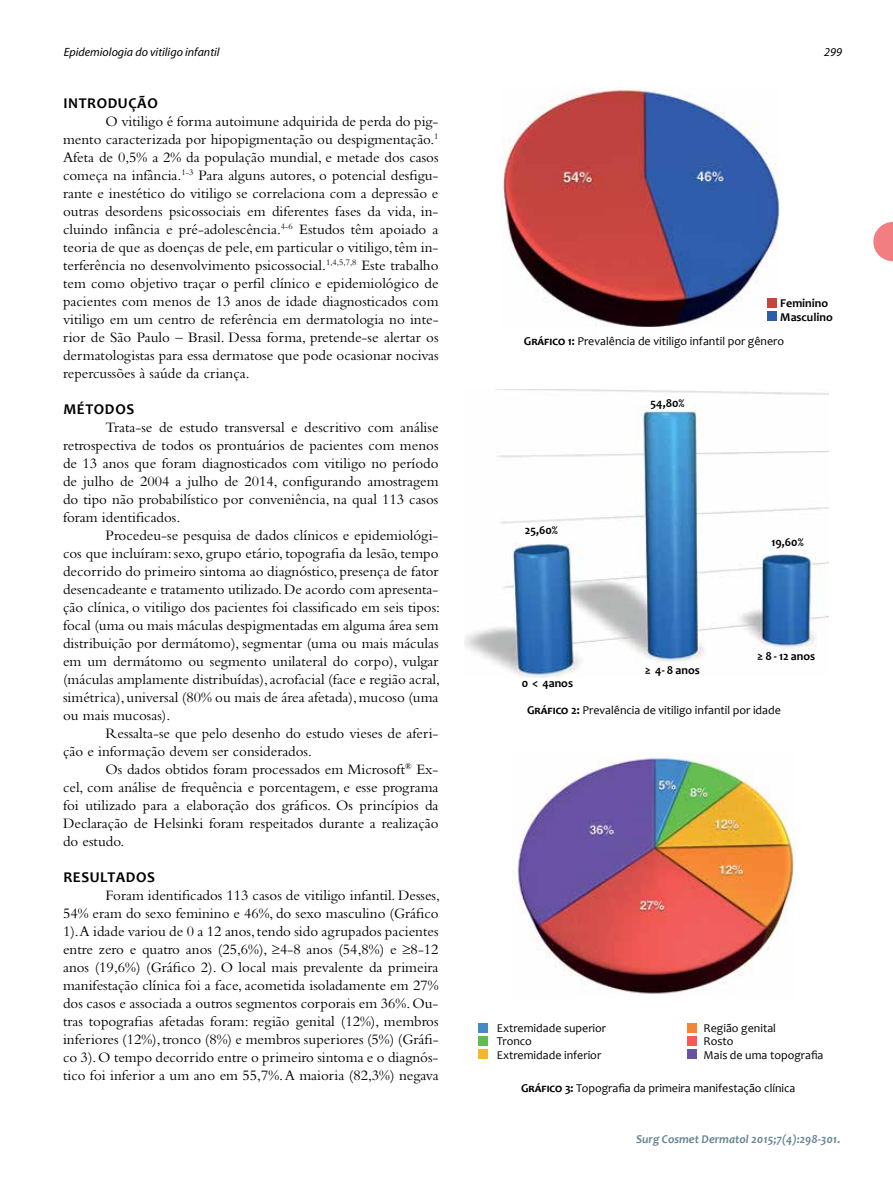
<style>
.page{position:relative;width:893px;height:1191px;background:#fff}
.page>*{position:absolute;margin:0;border:0;box-sizing:border-box;transform-origin:0 0}
.t1{font:15px/18px "Bembo";color:#000;text-align:justify}
.t2{font:700 15px "Candara";letter-spacing:.04em;color:#000}
.t3{font:12px/13.5px "Candara";color:#000}
.t4{font:700 12px/13.5px "Candara";color:#000}
.t5{font:italic 700 12px "Candara";color:#688594}
.t6{font:italic 12px "Myriad";color:#000}
.s1{font-weight:700}
</style>
<div class="page">
<svg style="left:873px;top:222px;width:20px;height:39px"></svg>
<img style="left:502px;top:88px;width:278px;height:238px">
<div style="left:767px;top:298px;width:9px;height:10px;background:#c74540"></div>
<div style="left:767px;top:312px;width:9px;height:9px;background:#2e5caa"></div>
<img style="left:464px;top:389px;width:365px;height:289px">
<img style="left:515px;top:753px;width:280px;height:241px">
<div style="left:478px;top:1023px;width:9px;height:9px;background:#4589c8"></div>
<div style="left:478px;top:1049px;width:9px;height:9px;background:#f3b62f"></div>
<div style="left:687px;top:1036px;width:9px;height:9px;background:#f15c58"></div>
<div style="left:478px;top:1036px;width:9px;height:9px;background:#63bc4f"></div>
<div style="left:687px;top:1023px;width:9px;height:9px;background:#f58535"></div>
<div style="left:687px;top:1049px;width:9px;height:9px;background:#6952a2"></div>
<p class="t6" style="left:64px;top:46px;width:157px">Epidemiologia do vitiligo infantil</p>
<p class="t6" style="left:824px;top:46px;width:19px">299</p>
<p class="t2" style="left:63px;top:94px;width:96px">INTRODUÇÃO</p>
<p class="t1" style="left:63px;top:112px;width:377px;text-indent:43px">O vitiligo é forma autoimune adquirida de perda do pig&shy;mento caracterizada por hipopigmentação ou despigmentação.<sup>1<br></sup>Afeta de 0,5% a 2% da população mundial, e metade dos casos começa na infância.<sup>1-3</sup> Para alguns autores, o potencial desfigu&shy;rante e inestético do vitiligo se correlaciona com a depressão e outras desordens psicossociais em diferentes fases da vida, in&shy;cluindo infância e pré-adolescência.<sup>4-6</sup> Estudos têm apoiado a teoria de que as doenças de pele, em particular o vitiligo, têm in&shy;terferência no desenvolvimento psicossocial.<sup>1,4,5,7,8</sup> Este trabalho tem como objetivo traçar o perfil clínico e epidemiológico de pacientes com menos de 13 anos de idade diagnosticados com vitiligo em um centro de referência em dermatologia no inte&shy;rior de São Paulo – Brasil. Dessa forma, pretende-se alertar os dermatologistas para essa dermatose que pode ocasionar nocivas repercussões à saúde da criança.</p>
<p class="t2" style="left:63px;top:400px;width:72px">MÉTODOS</p>
<p class="t1" style="left:63px;top:418px;width:377px;text-indent:43px">Trata-se de estudo transversal e descritivo com análise retrospectiva de todos os prontuários de pacientes com menos de 13 anos que foram diagnosticados com vitiligo no período de julho de 2004 a julho de 2014, configurando amostragem do tipo não probabilístico por conveniência, na qual 113 casos foram identificados.</p>
<p class="t1" style="left:63px;top:526px;width:378px;text-indent:43px">Procedeu-se pesquisa de dados clínicos e epidemiológi&shy;cos que incluíram: sexo, grupo etário, topografia da lesão, tempo decorrido do primeiro sintoma ao diagnóstico, presença de fator desencadeante e tratamento utilizado. De acordo com apresenta&shy;ção clínica, o vitiligo dos pacientes foi classificado em seis tipos: focal (uma ou mais máculas despigmentadas em alguma área sem distribuição por dermátomo), segmentar (uma ou mais máculas em um dermátomo ou segmento unilateral do corpo), vulgar (máculas amplamente distribuídas), acrofacial (face e região acral, simétrica), universal (80% ou mais de área afetada), mucoso (uma ou mais mucosas).</p>
<p class="t1" style="left:63px;top:724px;width:377px;text-indent:43px">Ressalta-se que pelo desenho do estudo vieses de aferi&shy;ção e informação devem ser considerados.</p>
<p class="t1" style="left:63px;top:760px;width:377px;text-indent:43px">Os dados obtidos foram processados em Microsoft<sup>®</sup> Ex&shy;cel, com análise de frequência e porcentagem, e esse programa foi utilizado para a elaboração dos gráficos. Os princípios da Declaração de Helsinki foram respeitados durante a realização do estudo.</p>
<p class="t2" style="left:63px;top:868px;width:93px">RESULTADOS</p>
<p class="t1" style="left:63px;top:886px;width:378px;text-indent:43px">Foram identificados 113 casos de vitiligo infantil. Desses, 54% eram do sexo feminino e 46%, do sexo masculino (Gráfico 1).A idade variou de 0 a 12 anos, tendo sido agrupados pacientes entre zero e quatro anos (25,6%), ≥4-8 anos (54,8%) e ≥8-12 anos (19,6%) (Gráfico 2). O local mais prevalente da primeira manifestação clínica foi a face, acometida isoladamente em 27% dos casos e associada a outros segmentos corporais em 36%. Ou&shy;tras topografias afetadas foram: região genital (12%), membros inferiores (12%), tronco (8%) e membros superiores (5%) (Gráfi&shy;co 3). O tempo decorrido entre o primeiro sintoma e o diagnós&shy;tico foi inferior a um ano em 55,7%. A maioria (82,3%) negava</p>
<p class="t4" style="left:780px;top:296px;width:54px">Feminino<br>Masculino</p>
<p class="t3" style="left:524px;top:334px;width:262px"><span class="s1">Gráfico 1:</span> Prevalência de vitiligo infantil por gênero</p>
<p class="t4" style="left:651px;top:396px;width:36px">54,80%</p>
<p class="t4" style="left:525px;top:523px;width:35px">25,60%</p>
<p class="t4" style="left:772px;top:535px;width:34px">19,60%</p>
<p class="t4" style="left:757px;top:649px;width:59px">≥ 8 - 12 anos</p>
<p class="t4" style="left:645px;top:663px;width:56px">≥ 4- 8 anos</p>
<p class="t4" style="left:522px;top:676px;width:53px">0 &lt; 4anos</p>
<p class="t3" style="left:527px;top:702px;width:255px"><span class="s1">Gráfico 2:</span> Prevalência de vitiligo infantil por idade</p>
<p class="t3" style="left:704px;top:1021px;width:121px">Região genital<br>Rosto<br>Mais de uma topografia</p>
<p class="t3" style="left:497px;top:1021px;width:111px">Extremidade superior<br>Tronco<br>Extremidade inferior</p>
<p class="t3" style="left:521px;top:1081px;width:276px"><span class="s1">Gráfico 3:</span> Topografia da primeira manifestação clínica</p>
<p class="t5" style="left:636px;top:1131px;width:206px">Surg Cosmet Dermatol 2015;7(4):298-301.</p>
</div>
